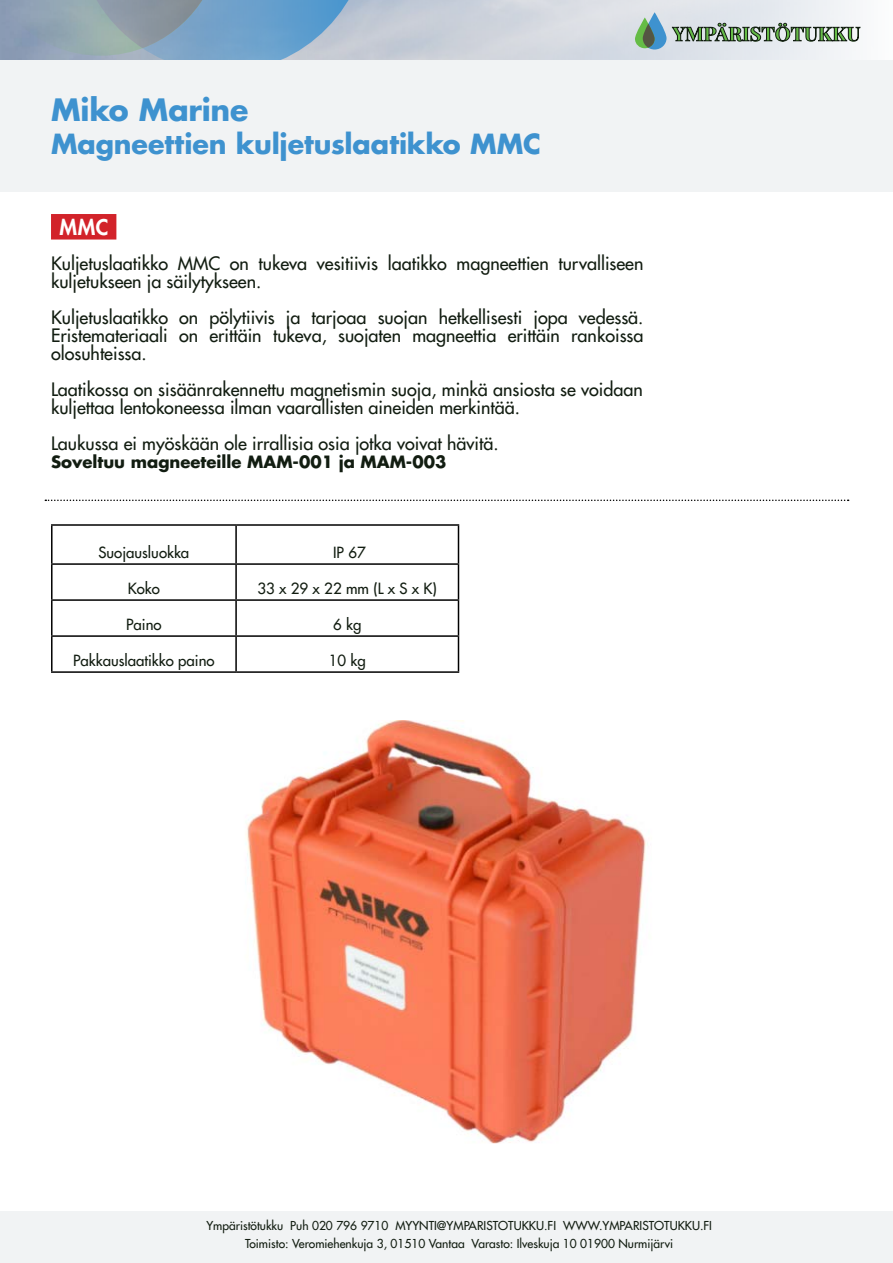
<style>
.page{position:relative;width:893px;height:1263px;background:#fff}
.page>*{position:absolute;margin:0;border:0;box-sizing:border-box;transform-origin:0 0}
.t1{font:700 30px "Futura LT";letter-spacing:-.01em;color:#3e92cf}
.t2{font:700 27px "Futura LT";letter-spacing:-.005em;color:#3e92cf}
.Product_info_backgro{font:800 21px "Futura LT";color:#fff}
.t3{font:700 19.2px "Playfair Display";color:#65bc46;scale:1.05 1}
.Content_main{font:18px/18px "Futura LT";color:#121d11}
.Content_main-2{font:700 16.5px "Futura LT";color:#121d11}
.Content_main-3{font:15px "Futura LT";color:#121d11}
.Product_info{font:12px "Futura LT";color:#121d11}
</style>
<div class="page">
<div style="left:0;top:1212px;width:893px;height:51px;background:#f1f3f4"></div>
<img style="left:370px;top:0;width:491px;height:60px">
<svg style="left:643px;top:12px;width:23px;height:38px"></svg>
<svg style="left:635px;top:17px;width:20px;height:31px"></svg>
<svg style="left:643px;top:24px;width:12px;height:24px"></svg>
<svg style="left:672px;top:23px;width:188px;height:18px;background:#a5abab"></svg>
<svg style="left:0;top:0;width:370px;height:60px;background:#88a6be"></svg>
<img style="left:246px;top:721px;width:402px;height:422px">
<div style="left:0;top:60px;width:893px;height:131px;background:#f1f3f4"></div>
<div style="left:51px;top:214px;width:65px;height:26px;background:#d2232a"></div>
<svg style="left:45px;top:500px;width:804px;height:1px"></svg>
<hr style="left:51px;top:524px;width:185px;height:2px;background:#000">
<hr style="left:51px;top:526px;width:2px;height:37px;background:#000">
<hr style="left:236px;top:524px;width:223px;height:2px;background:#000">
<hr style="left:235px;top:526px;width:2px;height:37px;background:#000">
<hr style="left:458px;top:526px;width:1px;height:37px;background:#000">
<hr style="left:51px;top:563px;width:185px;height:2px;background:#000">
<hr style="left:51px;top:565px;width:2px;height:34px;background:#000">
<hr style="left:236px;top:563px;width:223px;height:2px;background:#000">
<hr style="left:235px;top:565px;width:2px;height:34px;background:#000">
<hr style="left:458px;top:565px;width:1px;height:34px;background:#000">
<hr style="left:51px;top:599px;width:185px;height:2px;background:#000">
<hr style="left:51px;top:601px;width:2px;height:34px;background:#000">
<hr style="left:236px;top:599px;width:223px;height:2px;background:#000">
<hr style="left:235px;top:601px;width:2px;height:34px;background:#000">
<hr style="left:458px;top:601px;width:1px;height:34px;background:#000">
<hr style="left:51px;top:635px;width:185px;height:2px;background:#000">
<hr style="left:51px;top:637px;width:2px;height:34px;background:#000">
<hr style="left:236px;top:635px;width:223px;height:2px;background:#000">
<hr style="left:235px;top:637px;width:2px;height:34px;background:#000">
<hr style="left:458px;top:637px;width:1px;height:34px;background:#000">
<hr style="left:51px;top:671px;width:185px;height:2px;background:#000">
<hr style="left:236px;top:671px;width:223px;height:2px;background:#000">
<p class="t1" style="left:51px;top:90px;width:199px">Miko Marine</p>
<p class="t2" style="left:51px;top:126px;width:491px">Magneettien kuljetuslaatikko MMC</p>
<p class="Product_info_backgro" style="left:60px;top:213px;width:50px">MMC</p>
<p class="Content_main" style="left:51px;top:254px;width:594px">Kuljetuslaatikko MMC on tukeva vesitiivis laatikko magneettien turvalliseen kuljetukseen ja säilytykseen.</p>
<p class="Content_main" style="left:51px;top:308px;width:594px;text-align:justify">Kuljetuslaatikko on pölytiivis ja tarjoaa suojan hetkellisesti jopa vedessä.<br>Eristemateriaali on erittäin tukeva, suojaten magneettia erittäin rankoissa olosuhteissa.</p>
<p class="Content_main" style="left:51px;top:380px;width:593px">Laatikossa on sisäänrakennettu magnetismin suoja, minkä ansiosta se voidaan</p>
<p class="Content_main" style="left:51px;top:398px;width:471px">kuljettaa lentokoneessa ilman vaarallisten aineiden merkintää.</p>
<p class="Content_main" style="left:51px;top:434px;width:449px">Laukussa ei myöskään ole irrallisia osia jotka voivat hävitä.</p>
<p class="Content_main-2" style="left:51px;top:451px;width:397px">Soveltuu magneeteille MAM-001 ja MAM-003</p>
<p class="Content_main-3" style="left:99px;top:543px;width:92px">Suojausluokka</p>
<p class="Content_main-3" style="left:333px;top:543px;width:34px">IP 67</p>
<p class="Content_main-3" style="left:128px;top:579px;width:34px">Koko</p>
<p class="Content_main-3" style="left:258px;top:579px;width:181px">33 x 29 x 22 mm (L x S x K)</p>
<p class="Content_main-3" style="left:126px;top:615px;width:37px">Paino</p>
<p class="Content_main-3" style="left:333px;top:615px;width:30px">6 kg</p>
<p class="Content_main-3" style="left:73px;top:651px;width:143px">Pakkauslaatikko paino</p>
<p class="Content_main-3" style="left:329px;top:651px;width:38px">10 kg</p>
<p class="t3" style="left:673px;top:22px;width:180px">YMPÄRISTÖTUKKU</p>
<p class="Product_info" style="left:206px;top:1218px;width:507px">Ympäristötukku Puh 020 796 9710 MYYNTI@YMPARISTOTUKKU.FI WWW.YMPARISTOTUKKU.FI</p>
<p class="Product_info" style="left:245px;top:1236px;width:430px">Toimisto: Veromiehenkuja 3, 01510 Vantaa Varasto: Ilveskuja 10 01900 Nurmijärvi</p>
</div>
